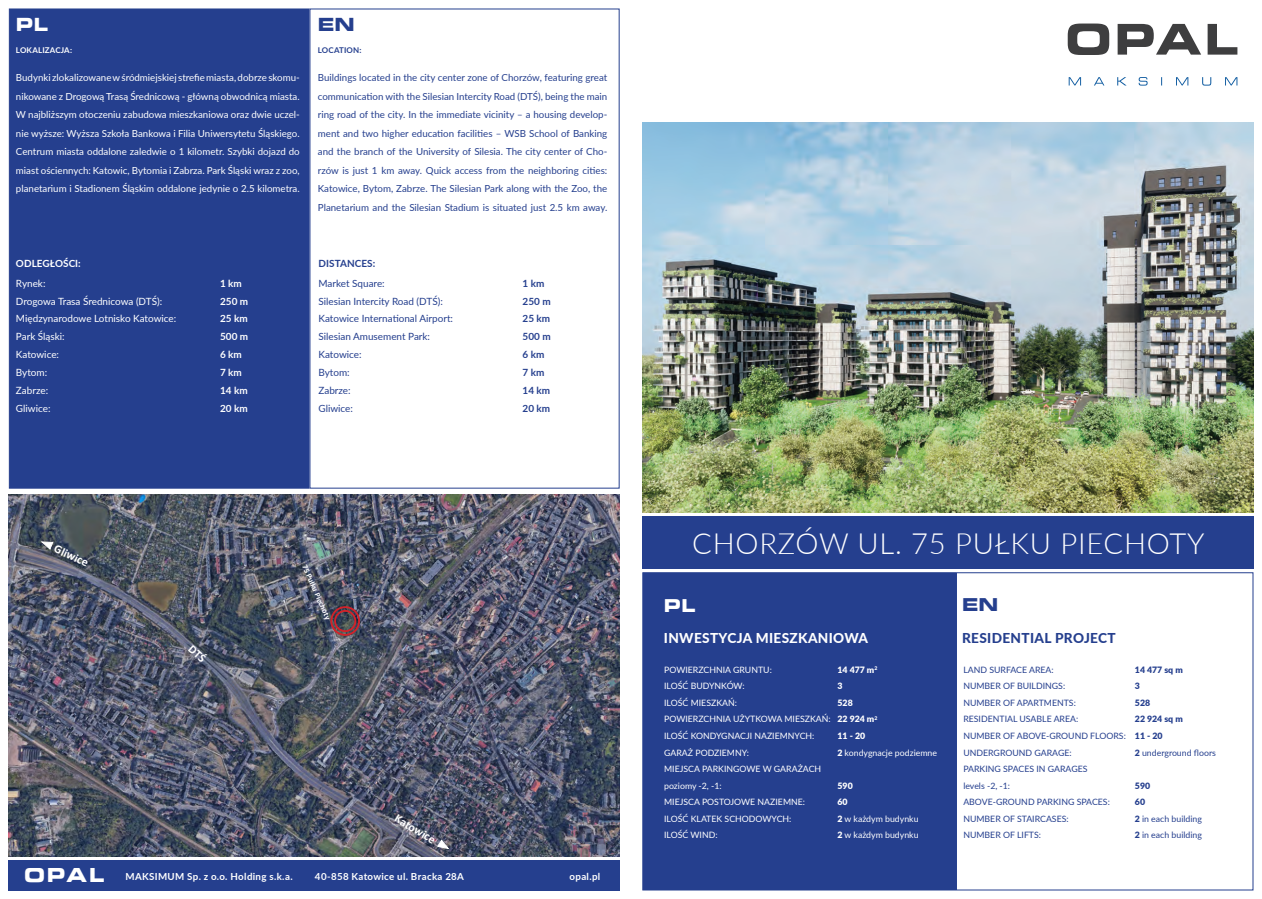
<style>
.page{position:relative;width:1262px;height:899px;background:#fff}
.page>*{position:absolute;margin:0;border:0;box-sizing:border-box;transform-origin:0 0}
.t1{font:300 29.2px "Lato";letter-spacing:.025em;color:#fff}
.t2{font:700 19.1px "Square 721 Ex EU";color:#fff}
.t3{font:700 17.9px "Square 721 Ex EU";color:#fff}
.t4{font:700 17.9px "Square 721 Ex EU";color:#253f8e}
.t5{font:700 17.5px "Square 721 Ex EU";color:#fff}
.t6{font:700 17.5px "Square 721 Ex EU";color:#253f8e}
.t7{font:800 13.6px "Lato";letter-spacing:.025em;color:#fff}
.t8{font:800 13.6px "Lato";letter-spacing:.025em;color:#253f8e}
.t9{font:700 12px "Calibri";color:#fff}
.t10{font:9.9px "Lato";color:#253f8e}
.t11{font:9.9px "Lato";color:#fff}
.t12{font:700 9.9px "Lato";color:#fff}
.t13{font:700 9.9px "Lato";color:#253f8e}
.t14{font:9.7px/18.5px "Lato";color:#253f8e;text-align:justify}
.t15{font:9.7px/18.5px "Lato";color:#fff;text-align:justify}
.t16{font:700 9.7px "Lato";letter-spacing:.035em;color:#fff}
.t17{font:8.8px "Lato";color:#fff}
.t18{font:8.8px "Lato";color:#253f8e}
.t19{font:900 8.8px "Lato";color:#253f8e}
.t20{font:900 8.8px "Lato";color:#fff}
.t21{font:700 8px "Calibri";color:#fff}
.t22{font:700 7.9px "Lato";letter-spacing:.015em;color:#fff}
.t23{font:700 7.9px "Lato";letter-spacing:.02em;color:#253f8e}
.s1{font-weight:900}
</style>
<div class="page">
<div style="left:9px;top:9px;width:300px;height:479px;background:#253f8e;border:1px solid #253f8e"></div>
<div style="left:309px;top:9px;width:310px;height:479px;border:1px solid #253f8e"></div>
<img style="left:642px;top:122px;width:611px;height:390px">
<div style="left:642px;top:516px;width:611px;height:52px;background:#253f8e"></div>
<div style="left:642px;top:572px;width:314px;height:318px;background:#253f8e;border:1px solid #253f8e"></div>
<div style="left:956px;top:572px;width:297px;height:318px;border:1px solid #253f8e"></div>
<svg style="left:1067px;top:24px;width:170px;height:31px"></svg>
<svg style="left:1068px;top:77px;width:169px;height:9px"></svg>
<div style="left:9px;top:860px;width:610px;height:30px;background:#253f8e"></div>
<img style="left:9px;top:495px;width:610px;height:361px">
<div style="left:330px;top:606px;width:30px;height:30px;border:2px solid #d1232a;border-radius:50%"></div>
<div style="left:334px;top:610px;width:22px;height:22px;border:2px solid #d1232a;border-radius:50%"></div>
<svg style="left:41px;top:541px;width:13px;height:9px"></svg>
<svg style="left:437px;top:839px;width:12px;height:10px"></svg>
<svg style="left:188px;top:645px;width:20px;height:17px"></svg>
<p class="t3" style="left:16px;top:14px;width:33px">PL</p>
<p class="t22" style="left:16px;top:44px;width:58px">LOKALIZACJA:</p>
<p class="t15" style="left:16px;top:68px;width:285px">Budynki zlokalizowane w śródmiejskiej strefie miasta, dobrze skomu&shy;nikowane z Drogową Trasą Średnicową - główną obwodnicą miasta.<br>W najbliższym otoczeniu zabudowa mieszkaniowa oraz dwie uczel&shy;nie wyższe: Wyższa Szkoła Bankowa i Filia Uniwersytetu Śląskiego.<br>Centrum miasta oddalone zaledwie o 1 kilometr. Szybki dojazd do miast ościennych: Katowic, Bytomia i Zabrza. Park Śląski wraz z zoo, planetarium i Stadionem Śląskim oddalone jedynie o 2.5 kilometra.</p>
<p class="t4" style="left:318px;top:14px;width:38px">EN</p>
<p class="t23" style="left:318px;top:44px;width:45px">LOCATION:</p>
<p class="t14" style="left:318px;top:68px;width:291px">Buildings located in the city center zone of Chorzów, featuring great communication with the Silesian Intercity Road (DTŚ), being the main ring road of the city. In the immediate vicinity – a housing develop&shy;ment and two higher education facilities – WSB School of Banking and the branch of the University of Silesia. The city center of Cho&shy;rzów is just 1 km away. Quick access from the neighboring cities:<br>Katowice, Bytom, Zabrze. The Silesian Park along with the Zoo, the Planetarium and the Silesian Stadium is situated just 2.5 km away.</p>
<p class="t12" style="left:16px;top:256px;width:66px">ODLEGŁOŚCI:</p>
<p class="t13" style="left:318px;top:256px;width:58px">DISTANCES:</p>
<p class="t11" style="left:16px;top:276px;width:31px">Rynek:</p>
<p class="t11" style="left:16px;top:294px;width:148px">Drogowa Trasa Średnicowa (DTŚ):</p>
<p class="t11" style="left:16px;top:312px;width:162px">Międzynarodowe Lotnisko Katowice:</p>
<p class="t11" style="left:16px;top:329px;width:50px">Park Śląski:</p>
<p class="t11" style="left:16px;top:347px;width:45px">Katowice:</p>
<p class="t11" style="left:16px;top:365px;width:33px">Bytom:</p>
<p class="t11" style="left:16px;top:383px;width:34px">Zabrze:</p>
<p class="t11" style="left:16px;top:401px;width:36px">Gliwice:</p>
<p class="t12" style="left:220px;top:276px;width:23px">1 km</p>
<p class="t12" style="left:220px;top:294px;width:30px">250 m</p>
<p class="t12" style="left:220px;top:311px;width:29px">25 km</p>
<p class="t12" style="left:220px;top:329px;width:30px">500 m</p>
<p class="t12" style="left:220px;top:347px;width:23px">6 km</p>
<p class="t12" style="left:220px;top:365px;width:23px">7 km</p>
<p class="t12" style="left:220px;top:383px;width:29px">14 km</p>
<p class="t12" style="left:220px;top:401px;width:29px">20 km</p>
<p class="t9" style="left:58px;top:540px;width:38px;rotate:25deg">Gliwice</p>
<p class="t10" style="left:318px;top:276px;width:68px">Market Square:</p>
<p class="t10" style="left:318px;top:294px;width:126px">Silesian Intercity Road (DTŚ):</p>
<p class="t10" style="left:318px;top:312px;width:136px">Katowice International Airport:</p>
<p class="t10" style="left:318px;top:329px;width:113px">Silesian Amusement Park:</p>
<p class="t10" style="left:318px;top:347px;width:45px">Katowice:</p>
<p class="t10" style="left:318px;top:365px;width:33px">Bytom:</p>
<p class="t10" style="left:318px;top:383px;width:34px">Zabrze:</p>
<p class="t10" style="left:318px;top:401px;width:36px">Gliwice:</p>
<p class="t21" style="left:309px;top:562px;width:61px;rotate:66deg">75 Pułku Piechoty</p>
<p class="t13" style="left:522px;top:276px;width:23px">1 km</p>
<p class="t13" style="left:522px;top:294px;width:30px">250 m</p>
<p class="t13" style="left:522px;top:311px;width:29px">25 km</p>
<p class="t13" style="left:522px;top:329px;width:30px">500 m</p>
<p class="t13" style="left:522px;top:347px;width:23px">6 km</p>
<p class="t13" style="left:522px;top:365px;width:23px">7 km</p>
<p class="t13" style="left:522px;top:383px;width:29px">14 km</p>
<p class="t13" style="left:522px;top:401px;width:29px">20 km</p>
<p class="t9" style="left:400px;top:809px;width:47px;rotate:32deg">Katowice</p>
<p class="t2" style="left:24px;top:863px;width:82px">OPAL</p>
<p class="t16" style="left:125px;top:869px;width:169px">MAKSIMUM Sp. z o.o. Holding s.k.a.</p>
<p class="t16" style="left:315px;top:869px;width:150px">40-858 Katowice ul. Bracka 28A</p>
<p class="t16" style="left:569px;top:869px;width:32px">opal.pl</p>
<p class="t1" style="left:692px;top:523px;width:514px">CHORZÓW UL. 75 PUŁKU PIECHOTY</p>
<p class="t5" style="left:664px;top:595px;width:33px">PL</p>
<p class="t6" style="left:962px;top:593px;width:38px">EN</p>
<p class="t7" style="left:664px;top:627px;width:206px">INWESTYCJA MIESZKANIOWA</p>
<p class="t8" style="left:962px;top:627px;width:155px">RESIDENTIAL PROJECT</p>
<p class="t17" style="left:664px;top:663px;width:109px">POWIERZCHNIA GRUNTU:</p>
<p class="t17" style="left:664px;top:680px;width:82px">ILOŚĆ BUDYNKÓW:</p>
<p class="t17" style="left:664px;top:696px;width:74px">ILOŚĆ MIESZKAŃ:</p>
<p class="t17" style="left:664px;top:713px;width:168px">POWIERZCHNIA UŻYTKOWA MIESZKAŃ:</p>
<p class="t17" style="left:664px;top:729px;width:152px">ILOŚĆ KONDYGNACJI NAZIEMNYCH:</p>
<p class="t17" style="left:664px;top:746px;width:86px">GARAŻ PODZIEMNY:</p>
<p class="t17" style="left:664px;top:762px;width:158px">MIEJSCA PARKINGOWE W GARAŻACH</p>
<p class="t17" style="left:664px;top:779px;width:59px">poziomy -2, -1:</p>
<p class="t17" style="left:664px;top:795px;width:142px">MIEJSCA POSTOJOWE NAZIEMNE:</p>
<p class="t17" style="left:664px;top:812px;width:129px">ILOŚĆ KLATEK SCHODOWYCH:</p>
<p class="t17" style="left:664px;top:828px;width:55px">ILOŚĆ WIND:</p>
<p class="t20" style="left:837px;top:663px;width:41px">14 477 m<sup>2</sup></p>
<p class="t20" style="left:837px;top:679px;width:7px">3</p>
<p class="t20" style="left:837px;top:696px;width:17px">528</p>
<p class="t20" style="left:837px;top:712px;width:41px">22 924 m<sup>2</sup></p>
<p class="t20" style="left:837px;top:729px;width:29px">11 - 20</p>
<p class="t17" style="left:837px;top:746px;width:101px"><span class="s1">2</span> kondygnacje podziemne</p>
<p class="t20" style="left:837px;top:778px;width:17px">590</p>
<p class="t20" style="left:837px;top:795px;width:12px">60</p>
<p class="t17" style="left:837px;top:812px;width:83px"><span class="s1">2</span> w każdym budynku</p>
<p class="t17" style="left:837px;top:828px;width:83px"><span class="s1">2</span> w każdym budynku</p>
<p class="t18" style="left:963px;top:663px;width:92px">LAND SURFACE AREA:</p>
<p class="t18" style="left:963px;top:680px;width:103px">NUMBER OF BUILDINGS:</p>
<p class="t18" style="left:963px;top:696px;width:114px">NUMBER OF APARTMENTS:</p>
<p class="t18" style="left:963px;top:713px;width:116px">RESIDENTIAL USABLE AREA:</p>
<p class="t18" style="left:963px;top:729px;width:164px">NUMBER OF ABOVE-GROUND FLOORS:</p>
<p class="t18" style="left:963px;top:746px;width:110px">UNDERGROUND GARAGE:</p>
<p class="t18" style="left:963px;top:762px;width:126px">PARKING SPACES IN GARAGES</p>
<p class="t18" style="left:963px;top:779px;width:48px">levels -2, -1:</p>
<p class="t18" style="left:963px;top:795px;width:148px">ABOVE-GROUND PARKING SPACES:</p>
<p class="t18" style="left:963px;top:812px;width:107px">NUMBER OF STAIRCASES:</p>
<p class="t18" style="left:963px;top:828px;width:79px">NUMBER OF LIFTS:</p>
<p class="t19" style="left:1134px;top:663px;width:49px">14 477 sq m</p>
<p class="t19" style="left:1134px;top:679px;width:7px">3</p>
<p class="t19" style="left:1134px;top:696px;width:17px">528</p>
<p class="t19" style="left:1134px;top:712px;width:49px">22 924 sq m</p>
<p class="t19" style="left:1134px;top:729px;width:29px">11 - 20</p>
<p class="t18" style="left:1134px;top:746px;width:82px"><span class="s1">2</span> underground floors</p>
<p class="t19" style="left:1134px;top:778px;width:17px">590</p>
<p class="t19" style="left:1134px;top:795px;width:12px">60</p>
<p class="t18" style="left:1134px;top:812px;width:69px"><span class="s1">2</span> in each building</p>
<p class="t18" style="left:1134px;top:828px;width:69px"><span class="s1">2</span> in each building</p>
</div>
